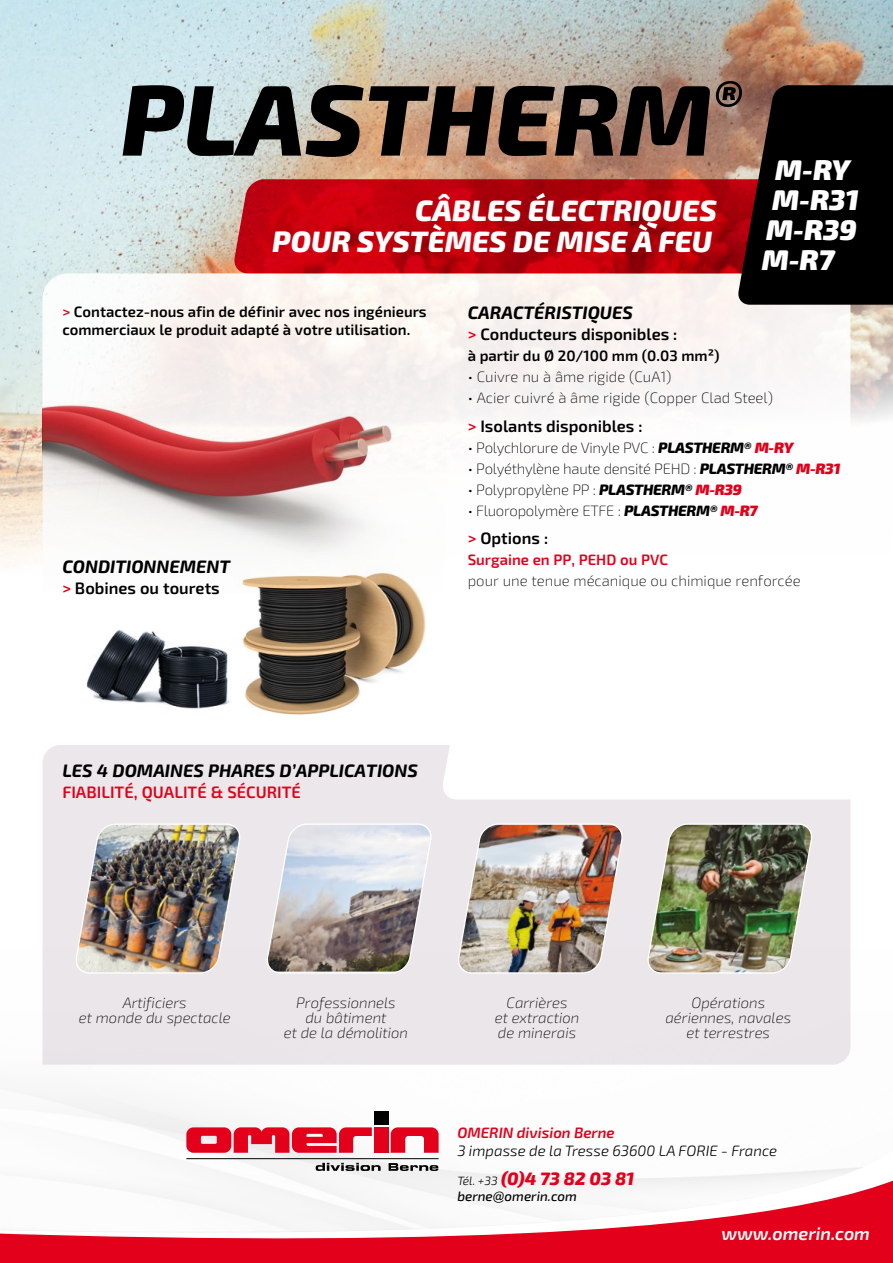
<style>
.page{position:relative;width:893px;height:1263px;background:#fff}
.page>*{position:absolute;margin:0;border:0;box-sizing:border-box;transform-origin:0 0}
.t1{font:italic 800 100.5px "Exo 2";color:#000}
.t2{font:italic 800 29.4px/31.2px "Exo 2";color:#fff;text-align:right}
.t3{font:italic 900 28.5px "Exo 2";color:#fff}
.t4{font:italic 700 18px "Exo 2";color:#000}
.t5{font:italic 800 18px "Exo 2";color:#e2001a}
.t6{font:italic 600 18px "Exo 2";color:#fff}
.t7{font:600 16.5px "Exo 2";color:#000}
.t8{font:600 16.5px "Exo 2";color:#e2001a}
.t9{font:200 15px "Exo 2";letter-spacing:-.02em;color:#000}
.t10{font:italic 200 15px/15px "Exo 2";color:#000;text-align:center}
.t11{font:600 15px/18px "Exo 2";color:#000}
.t12{font:200 15px "Exo 2";color:#000}
.t13{font:italic 300 15px "Exo 2";color:#000}
.t14{font:600 15px "Exo 2";color:#e2001a}
.t15{font:italic 600 15px "Exo 2";color:#e2001a}
.t16{font:italic 500 13.5px "Exo 2";color:#000}
.s1{color:#e2001a}
.s2{font-weight:800;font-style:italic}
.s3{font-weight:900;font-style:italic;color:#e2001a}
.s4{font-weight:300;font-size:12px;color:#000}
.s5{font-family:"Dax";font-weight:700;font-style:normal}
</style>
<div class="page">
<img style="left:0;top:0;width:893px;height:568px">
<div style="left:43px;top:745px;width:807px;height:194px;background:#ece7ea"></div>
<img style="left:28px;top:939px;width:823px;height:179px">
<div style="left:43px;top:273px;width:807px;height:380px;background:linear-gradient(to right,#faf6f3,#fdfbfa);border-radius:26px"></div>
<img style="left:72px;top:823px;width:172px;height:151px">
<svg style="left:263px;top:823px;width:172px;height:151px;background:#bdbabc"></svg>
<svg style="left:232px;top:179px;width:504px;height:94px;background:#ba040f"></svg>
<img style="left:454px;top:823px;width:172px;height:151px">
<svg style="left:439px;top:745px;width:411px;height:55px"></svg>
<img style="left:644px;top:823px;width:172px;height:151px">
<div style="left:374px;top:1112px;width:14px;height:13px;background:#000"></div>
<svg style="left:111px;top:1118px;width:323px;height:10px"></svg>
<svg style="left:0;top:1128px;width:893px;height:135px"></svg>
<svg style="left:736px;top:85px;width:157px;height:220px;background:#160b0a"></svg>
<img style="left:76px;top:619px;width:147px;height:90px">
<img style="left:223px;top:593px;width:210px;height:122px">
<img style="left:43px;top:367px;width:402px;height:226px">
<h1 class="t1" style="left:121px;top:59px;width:623px">PLASTHERM<sup>®</sup></h1>
<h2 class="t2" style="left:272px;top:195px;width:446px">CÂBLES ÉLECTRIQUES<br>POUR SYSTÈMES DE MISE À FEU</h2>
<h3 class="t3" style="left:775px;top:152px;width:76px">M-RY</h3>
<h3 class="t3" style="left:772px;top:182px;width:88px">M-R31</h3>
<h3 class="t3" style="left:766px;top:212px;width:92px">M-R39</h3>
<h3 class="t3" style="left:762px;top:242px;width:74px">M-R7</h3>
<p class="t11" style="left:62px;top:303px;width:366px"><span class="s1">&gt;</span> Contactez-nous afin de définir avec nos ingénieurs commerciaux le produit adapté à votre utilisation.</p>
<p class="t4" style="left:62px;top:556px;width:169px">CONDITIONNEMENT</p>
<p class="t7" style="left:62px;top:579px;width:159px"><span class="s1">&gt;</span> Bobines ou tourets</p>
<p class="t4" style="left:468px;top:302px;width:167px">CARACTÉRISTIQUES</p>
<p class="t7" style="left:468px;top:325px;width:211px"><span class="s1">&gt;</span> Conducteurs disponibles :</p>
<p class="t11" style="left:468px;top:347px;width:253px">à partir du Ø 20/100 mm (0.03 mm²)</p>
<p class="t12" style="left:468px;top:368px;width:205px">• Cuivre nu à âme rigide (CuA1)</p>
<p class="t12" style="left:468px;top:389px;width:307px">• Acier cuivré à âme rigide (Copper Clad Steel)</p>
<p class="t7" style="left:468px;top:416px;width:176px"><span class="s1">&gt;</span> Isolants disponibles :</p>
<p class="t9" style="left:468px;top:439px;width:327px">• Polychlorure de Vinyle PVC : <span class="s2">PLASTHERM®</span> <span class="s3">M-RY</span></p>
<p class="t9" style="left:468px;top:460px;width:374px">• Polyéthylène haute densité PEHD : <span class="s2">PLASTHERM®</span> <span class="s3">M-R31</span></p>
<p class="t9" style="left:468px;top:481px;width:276px">• Polypropylène PP : <span class="s2">PLASTHERM®</span> <span class="s3">M-R39</span></p>
<p class="t9" style="left:468px;top:502px;width:292px">• Fluoropolymère ETFE : <span class="s2">PLASTHERM®</span> <span class="s3">M-R7</span></p>
<p class="t7" style="left:468px;top:529px;width:82px"><span class="s1">&gt;</span> Options :</p>
<p class="t14" style="left:468px;top:551px;width:202px">Surgaine en PP, PEHD ou PVC</p>
<p class="t12" style="left:468px;top:572px;width:334px">pour une tenue mécanique ou chimique renforcée</p>
<p class="t4" style="left:62px;top:760px;width:357px">LES 4 DOMAINES PHARES D’APPLICATIONS</p>
<p class="t8" style="left:62px;top:782px;width:240px">FIABILITÉ, QUALITÉ &amp; SÉCURITÉ</p>
<p class="t10" style="left:79px;top:995px;width:153px">Artificiers<br>et monde du spectacle</p>
<p class="t10" style="left:284px;top:995px;width:126px">Professionnels<br>du bâtiment<br>et de la démolition</p>
<p class="t10" style="left:495px;top:995px;width:86px">Carrières<br>et extraction de minerais</p>
<p class="t10" style="left:665px;top:995px;width:127px">Opérations aériennes, navales et terrestres</p>
<p class="t15" style="left:457px;top:1123px;width:159px">OMERIN division Berne</p>
<p class="t13" style="left:457px;top:1141px;width:321px">3 impasse de la Tresse 63600 LA FORIE - France</p>
<p class="t5" style="left:457px;top:1167px;width:179px"><span class="s4">Tél. +33</span> (0)4 73 82 03 81</p>
<p class="t16" style="left:457px;top:1188px;width:121px">berne<span class="s5">@</span>omerin.com</p>
<p class="t6" style="left:721px;top:1222px;width:150px">www.omerin.com</p>
</div>
